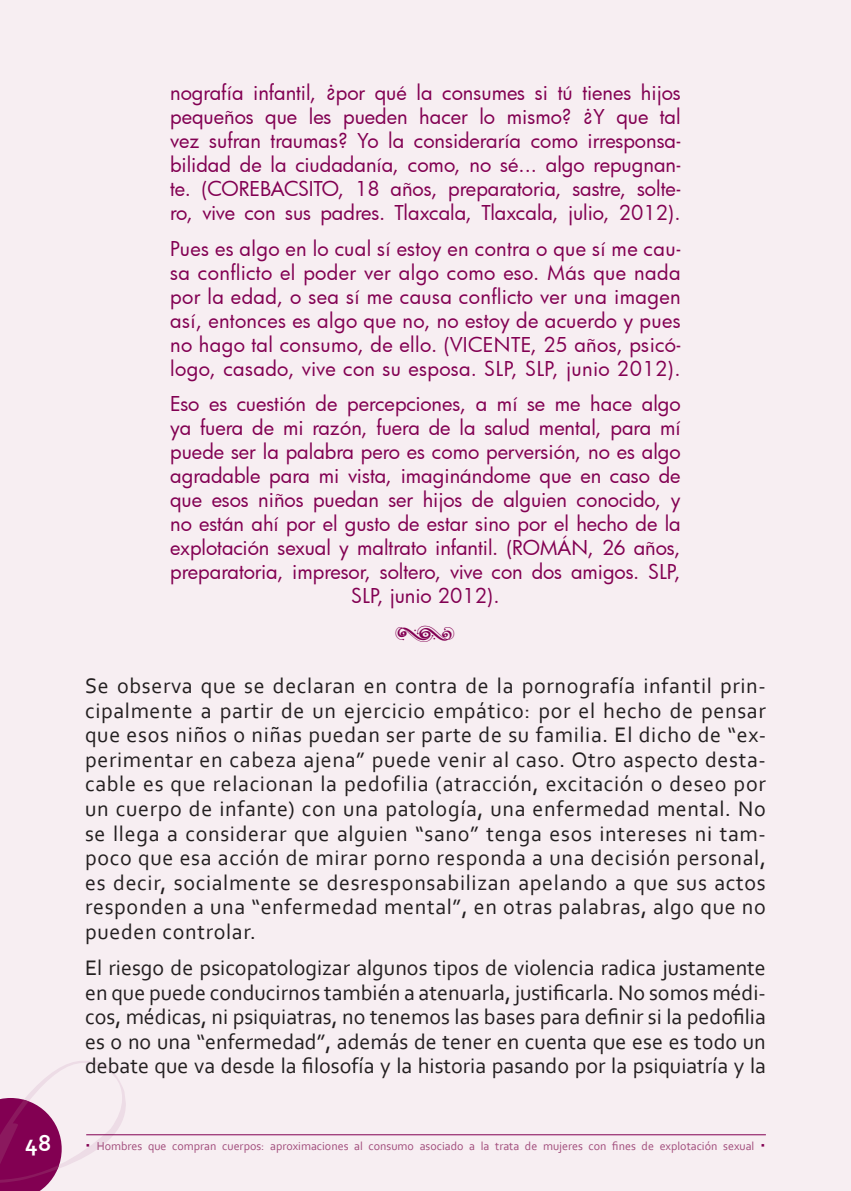
<style>
.page{position:relative;width:851px;height:1191px;background:#fff}
.page>*{position:absolute;margin:0;border:0;box-sizing:border-box;transform-origin:0 0}
.t1{font:700 24px "Corbel";color:#fff}
.t2{font:22px/24.6px "Corbel";letter-spacing:.015em;color:#231f20;text-align:justify}
.t3{font:20px/24px "Futura";color:#820052;text-align:justify}
.t4{font:12px "Corbel";color:#a14c7b}
.s1{font-weight:700;font-size:20px;color:#820052}
</style>
<div class="page">
<div style="left:0;top:0;width:850px;height:1191px;background:#f7eef2"></div>
<svg style="left:0;top:1061px;width:126px;height:130px"></svg>
<hr style="left:86px;top:1134px;width:679px;height:1px;background:#820052">
<p class="t3" style="left:170px;top:80px;width:512px">nografía infantil, ¿por qué la consumes si tú tienes hijos pequeños que les pueden hacer lo mismo? ¿Y que tal vez sufran traumas? Yo la consideraría como irresponsa&shy;bilidad de la ciudadanía, como, no sé... algo repugnan&shy;te. (COREBACSITO, 18 años, preparatoria, sastre, solte&shy;ro, vive con sus padres. Tlaxcala, Tlaxcala, julio, 2012).</p>
<p class="t3" style="left:170px;top:236px;width:512px">Pues es algo en lo cual sí estoy en contra o que sí me cau&shy;sa conflicto el poder ver algo como eso. Más que nada por la edad, o sea sí me causa conflicto ver una imagen así, entonces es algo que no, no estoy de acuerdo y pues no hago tal consumo, de ello. (VICENTE, 25 años, psicó&shy;logo, casado, vive con su esposa. SLP, SLP, junio 2012).</p>
<p class="t3" style="left:170px;top:391px;width:512px;text-align:center">Eso es cuestión de percepciones, a mí se me hace algo ya fuera de mi razón, fuera de la salud mental, para mí puede ser la palabra pero es como perversión, no es algo agradable para mi vista, imaginándome que en caso de que esos niños puedan ser hijos de alguien conocido, y no están ahí por el gusto de estar sino por el hecho de la explotación sexual y maltrato infantil. (ROMÁN, 26 años, preparatoria, impresor, soltero, vive con dos amigos. SLP, SLP, junio 2012).</p>
<p class="t2" style="left:85px;top:673px;width:682px">Se observa que se declaran en contra de la pornografía infantil prin&shy;cipalmente a partir de un ejercicio empático: por el hecho de pensar que esos niños o niñas puedan ser parte de su familia. El dicho de “ex&shy;perimentar en cabeza ajena” puede venir al caso. Otro aspecto desta&shy;cable es que relacionan la pedofilia (atracción, excitación o deseo por un cuerpo de infante) con una patología, una enfermedad mental. No se llega a considerar que alguien “sano” tenga esos intereses ni tam&shy;poco que esa acción de mirar porno responda a una decisión personal, es decir, socialmente se desresponsabilizan apelando a que sus actos responden a una “enfermedad mental”, en otras palabras, algo que no pueden controlar.</p>
<p class="t2" style="left:85px;top:954px;width:682px">El riesgo de psicopatologizar algunos tipos de violencia radica justamente en que puede conducirnos también a atenuarla, justificarla. No somos médi&shy;cos, médicas, ni psiquiatras, no tenemos las bases para definir si la pedofilia es o no una “enfermedad”, además de tener en cuenta que ese es todo un debate que va desde la filosofía y la historia pasando por la psiquiatría y la</p>
<p class="t1" style="left:25px;top:1128px;width:28px">48</p>
<p class="t4" style="left:85px;top:1138px;width:682px"><span class="s1">·</span> Hombres que compran cuerpos: aproximaciones al consumo asociado a la trata de mujeres con fines de explotación sexual <span class="s1">·</span></p>
</div>
